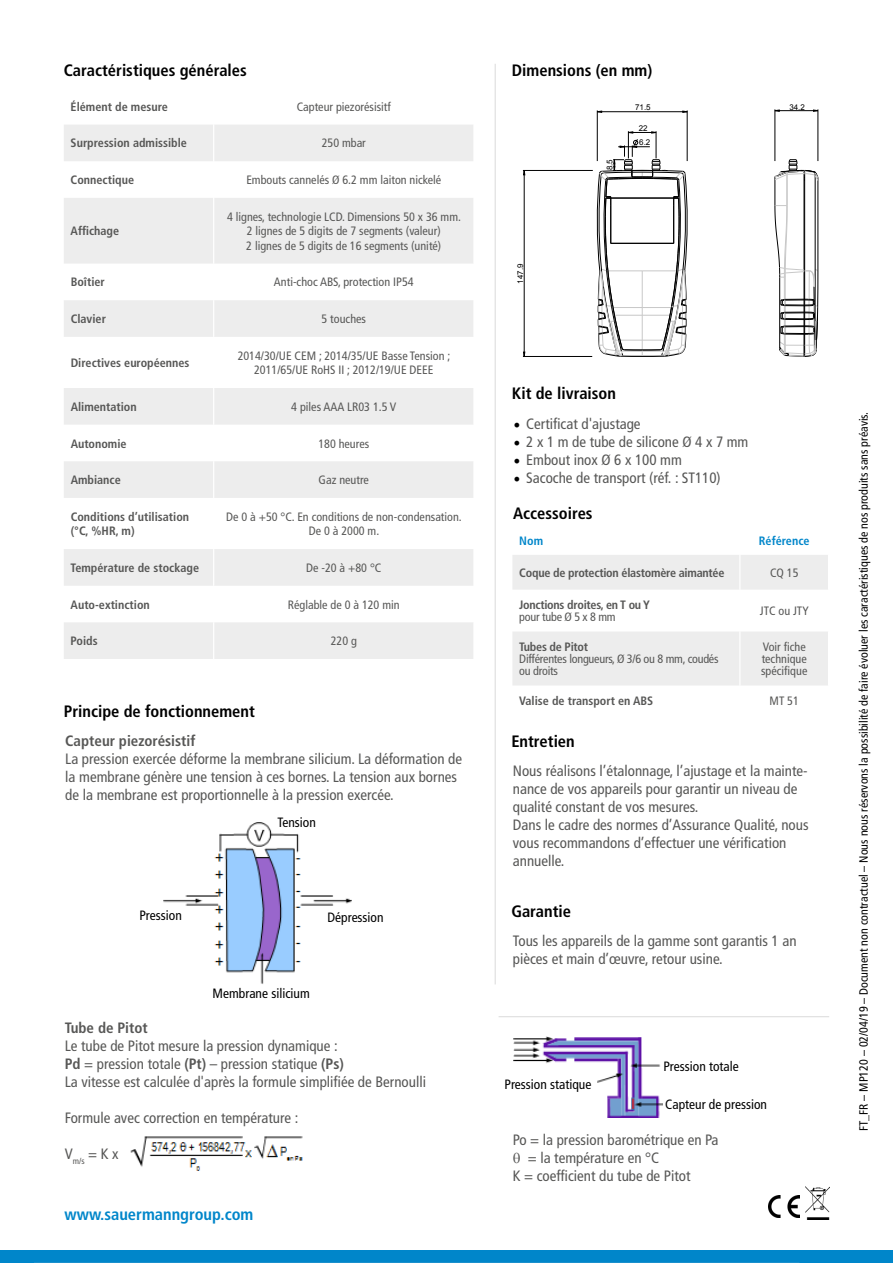
<style>
.page{position:relative;width:893px;height:1263px;background:#fff}
.page>*{position:absolute;margin:0;border:0;box-sizing:border-box;transform-origin:0 0}
.t1{font:700 condensed 16.5px "Frutiger LT Std";color:#000}
.t2{font:700 condensed 16.5px "Frutiger LT Std";color:#0086ca}
.t3{font:condensed 15px/18px "Frutiger LT Std";color:#575756}
.t4{font:700 condensed 15px "Frutiger LT Std";color:#575756}
.t5{font:condensed 13.5px "Frutiger LT Std";color:#000}
.t6{font:condensed 12.15px/14.5px "Frutiger LT Std";color:#575756;text-align:center}
.t7{font:700 condensed 12.15px/14.5px "Frutiger LT Std";color:#575756}
.t8{font:700 condensed 12.15px "Frutiger LT Std";letter-spacing:-.02em;color:#575756}
.t9{font:condensed 12.15px/12.1px "Frutiger LT Std";letter-spacing:-.02em;color:#575756}
.t10{font:700 condensed 12.15px "Frutiger LT Std";color:#0086ca}
.t11{font:condensed 12px "Frutiger LT Std";color:#000}
.t12{font:7.95px "Arial";color:#000}
.s1{font-weight:700}
.s2{font-family:"Minion Pro";font-stretch:normal;font-size:18px;color:#000}
</style>
<div class="page">
<svg style="left:64px;top:125px;width:409px;height:534px;fill:#ededed"></svg>
<hr style="left:213px;top:125px;width:1px;height:36px;background:#fff">
<hr style="left:213px;top:161px;width:1px;height:37px;background:#fff">
<hr style="left:213px;top:198px;width:1px;height:66px;background:#fff">
<hr style="left:213px;top:264px;width:1px;height:36px;background:#fff">
<hr style="left:213px;top:300px;width:1px;height:37px;background:#fff">
<hr style="left:213px;top:337px;width:1px;height:51px;background:#fff">
<hr style="left:213px;top:388px;width:1px;height:37px;background:#fff">
<hr style="left:213px;top:425px;width:1px;height:36px;background:#fff">
<hr style="left:213px;top:461px;width:1px;height:37px;background:#fff">
<hr style="left:213px;top:498px;width:1px;height:51px;background:#fff">
<hr style="left:213px;top:549px;width:1px;height:37px;background:#fff">
<hr style="left:213px;top:586px;width:1px;height:36px;background:#fff">
<hr style="left:213px;top:622px;width:1px;height:37px;background:#fff">
<hr style="left:495px;top:64px;width:1px;height:920px;background:#dadada">
<svg style="left:512px;top:555px;width:316px;height:130px"></svg>
<hr style="left:739px;top:555px;width:1px;height:35px;background:#fff">
<hr style="left:739px;top:590px;width:1px;height:41px;background:#fff">
<hr style="left:739px;top:631px;width:1px;height:54px;background:#fff">
<img style="left:163px;top:823px;width:189px;height:161px">
<img style="left:514px;top:1037px;width:149px;height:81px">
<img style="left:130px;top:1136px;width:173px;height:35px">
<hr style="left:499px;top:1016px;width:330px;height:1px;background:#dadada">
<div style="left:0;top:1251px;width:893px;height:12px;background:#0086ca"></div>
<hr style="left:34px;top:1262px;width:765px;height:1px;background:#dadada">
<hr style="left:524px;top:170px;width:1px;height:186px;background:#000">
<hr style="left:523px;top:356px;width:69px;height:1px;background:#000">
<hr style="left:597px;top:110px;width:1px;height:51px;background:#000">
<hr style="left:687px;top:110px;width:1px;height:51px;background:#000">
<hr style="left:523px;top:170px;width:70px;height:1px;background:#000">
<svg style="left:596px;top:131px;width:92px;height:226px"></svg>
<hr style="left:597px;top:111px;width:90px;height:1px;background:#000">
<hr style="left:775px;top:109px;width:1px;height:52px;background:#000">
<hr style="left:818px;top:109px;width:1px;height:52px;background:#000">
<hr style="left:775px;top:110px;width:43px;height:1px;background:#000">
<svg style="left:774px;top:159px;width:45px;height:198px"></svg>
<img style="left:768px;top:1195px;width:32px;height:22px">
<img style="left:806px;top:1187px;width:24px;height:32px">
<p class="t1" style="left:64px;top:61px;width:185px">Caractéristiques générales</p>
<p class="t1" style="left:512px;top:61px;width:142px">Dimensions (en mm)</p>
<p class="t7" style="left:71px;top:99px;width:99px">Élément de mesure</p>
<p class="t6" style="left:297px;top:99px;width:96px">Capteur piezorésisitf</p>
<p class="t7" style="left:71px;top:136px;width:118px">Surpression admissible</p>
<p class="t6" style="left:322px;top:136px;width:46px">250 mbar</p>
<p class="t7" style="left:71px;top:173px;width:65px">Connectique</p>
<p class="t6" style="left:246px;top:173px;width:196px">Embouts cannelés Ø 6.2 mm laiton nickelé</p>
<p class="t7" style="left:71px;top:224px;width:50px">Affichage</p>
<p class="t6" style="left:227px;top:209px;width:235px">4 lignes, technologie LCD. Dimensions 50 x 36 mm.<br>2 lignes de 5 digits de 7 segments (valeur)<br>2 lignes de 5 digits de 16 segments (unité)</p>
<p class="t12" style="left:604px;top:170px;width:13px;rotate:-90deg">8.5</p>
<p class="t12" style="left:635px;top:102px;width:17px">71.5</p>
<p class="t12" style="left:639px;top:123px;width:10px">22</p>
<p class="t12" style="left:639px;top:137px;width:13px">6.2</p>
<p class="t12" style="left:789px;top:102px;width:17px">34.2</p>
<p class="t7" style="left:71px;top:275px;width:36px">Boîtier</p>
<p class="t6" style="left:274px;top:275px;width:141px">Anti-choc ABS, protection IP54</p>
<p class="t7" style="left:71px;top:312px;width:37px">Clavier</p>
<p class="t6" style="left:322px;top:312px;width:46px">5 touches</p>
<p class="t7" style="left:71px;top:356px;width:120px">Directives européennes</p>
<p class="t6" style="left:238px;top:348px;width:214px">2014/30/UE CEM ; 2014/35/UE Basse Tension ;<br>2011/65/UE RoHS II ; 2012/19/UE DEEE</p>
<p class="t7" style="left:71px;top:399px;width:68px">Alimentation</p>
<p class="t6" style="left:291px;top:399px;width:107px">4 piles AAA LR03 1.5 V</p>
<p class="t7" style="left:71px;top:436px;width:57px">Autonomie</p>
<p class="t6" style="left:318px;top:436px;width:52px">180 heures</p>
<p class="t7" style="left:71px;top:473px;width:52px">Ambiance</p>
<p class="t6" style="left:319px;top:473px;width:52px">Gaz neutre</p>
<p class="t7" style="left:71px;top:509px;width:120px">Conditions d’utilisation (°C, %HR, m)</p>
<p class="t6" style="left:226px;top:509px;width:237px">De 0 à +50 °C. En conditions de non-condensation.<br>De 0 à 2000 m.</p>
<p class="t7" style="left:71px;top:560px;width:130px">Température de stockage</p>
<p class="t6" style="left:306px;top:561px;width:77px">De -20 à +80 °C</p>
<p class="t7" style="left:71px;top:597px;width:81px">Auto-extinction</p>
<p class="t6" style="left:288px;top:597px;width:113px">Réglable de 0 à 120 min</p>
<p class="t7" style="left:71px;top:634px;width:28px">Poids</p>
<p class="t6" style="left:331px;top:634px;width:28px">220 g</p>
<p class="t1" style="left:64px;top:702px;width:193px">Principe de fonctionnement</p>
<p class="t4" style="left:65px;top:732px;width:132px">Capteur piezorésistif</p>
<p class="t3" style="left:65px;top:750px;width:398px">La pression exercée déforme la membrane silicium. La déformation de la membrane génère une tension à ces bornes. La tension aux bornes de la membrane est proportionnelle à la pression exercée.</p>
<p class="t5" style="left:277px;top:814px;width:40px">Tension</p>
<p class="t5" style="left:139px;top:908px;width:44px">Pression</p>
<p class="t5" style="left:327px;top:910px;width:58px">Dépression</p>
<p class="t5" style="left:213px;top:985px;width:99px">Membrane silicium</p>
<p class="t4" style="left:65px;top:1019px;width:84px">Tube de Pitot</p>
<p class="t3" style="left:65px;top:1037px;width:363px">Le tube de Pitot mesure la pression dynamique :<br><span class="s1">Pd</span> = pression totale <span class="s1">(Pt)</span> – pression statique <span class="s1">(Ps)<br></span>La vitesse est calculée d'après la formule simplifiée de Bernoulli</p>
<p class="t3" style="left:65px;top:1109px;width:235px">Formule avec correction en température :</p>
<p class="t3" style="left:65px;top:1145px;width:55px">V<sub>m/s</sub> = K x</p>
<p class="t2" style="left:65px;top:1204px;width:190px">www.sauermanngroup.com</p>
<p class="t12" style="left:515px;top:284px;width:21px;rotate:-90deg">147.9</p>
<p class="t1" style="left:512px;top:384px;width:106px">Kit de livraison</p>
<p class="t3" style="left:513px;top:415px;width:129px"><span class="s2">•</span> Certificat d'ajustage</p>
<p class="t3" style="left:513px;top:433px;width:236px"><span class="s2">•</span> 2 x 1 m de tube de silicone Ø 4 x 7 mm</p>
<p class="t3" style="left:513px;top:451px;width:170px"><span class="s2">•</span> Embout inox Ø 6 x 100 mm</p>
<p class="t3" style="left:513px;top:469px;width:209px"><span class="s2">•</span> Sacoche de transport (réf. : ST110)</p>
<p class="t1" style="left:513px;top:504px;width:81px">Accessoires</p>
<p class="t10" style="left:519px;top:533px;width:25px">Nom</p>
<p class="t10" style="left:759px;top:533px;width:52px">Référence</p>
<p class="t8" style="left:519px;top:565px;width:207px">Coque de protection élastomère aimantée</p>
<p class="t6" style="left:770px;top:565px;width:30px">CQ 15</p>
<p class="t8" style="left:519px;top:598px;width:132px">Jonctions droites, en T ou Y</p>
<p class="t9" style="left:519px;top:611px;width:98px">pour tube Ø 5 x 8 mm</p>
<p class="t6" style="left:760px;top:604px;width:50px">JTC ou JTY</p>
<p class="t8" style="left:519px;top:639px;width:70px">Tubes de Pitot</p>
<p class="t9" style="left:519px;top:653px;width:201px">Différentes longueurs, Ø 3/6 ou 8 mm, coudés ou droits</p>
<p class="t6" style="left:761px;top:641px;width:48px;line-height:12.1px;text-align:left">Voir fiche technique spécifique</p>
<p class="t7" style="left:519px;top:693px;width:135px">Valise de transport en ABS</p>
<p class="t6" style="left:769px;top:693px;width:31px">MT 51</p>
<p class="t1" style="left:511px;top:731px;width:65px">Entretien</p>
<p class="t3" style="left:513px;top:761px;width:297px">Nous réalisons l’étalonnage, l’ajustage et la mainte&shy;nance de vos appareils pour garantir un niveau de qualité constant de vos mesures.<br>Dans le cadre des normes d’Assurance Qualité, nous vous recommandons d’effectuer une vérification annuelle.</p>
<p class="t1" style="left:511px;top:901px;width:61px">Garantie</p>
<p class="t3" style="left:513px;top:932px;width:285px">Tous les appareils de la gamme sont garantis 1 an pièces et main d’œuvre, retour usine.</p>
<p class="t5" style="left:504px;top:1077px;width:88px">Pression statique</p>
<p class="t5" style="left:663px;top:1058px;width:77px">Pression totale</p>
<p class="t5" style="left:665px;top:1097px;width:103px">Capteur de pression</p>
<p class="t3" style="left:513px;top:1130px;width:207px">Po = la pression barométrique en Pa</p>
<p class="t3" style="left:528px;top:1148px;width:133px">= la température en °C</p>
<p class="t3" style="left:513px;top:1166px;width:179px">K = coefficient du tube de Pitot</p>
<p class="t11" style="left:857px;top:1131px;width:721px;rotate:-90deg">FT_FR – MP120 – 02/04/19 – Document non contractuel – Nous nous réservons la possibilité de faire évoluer les caractéristiques de nos produits sans préavis.</p>
</div>
